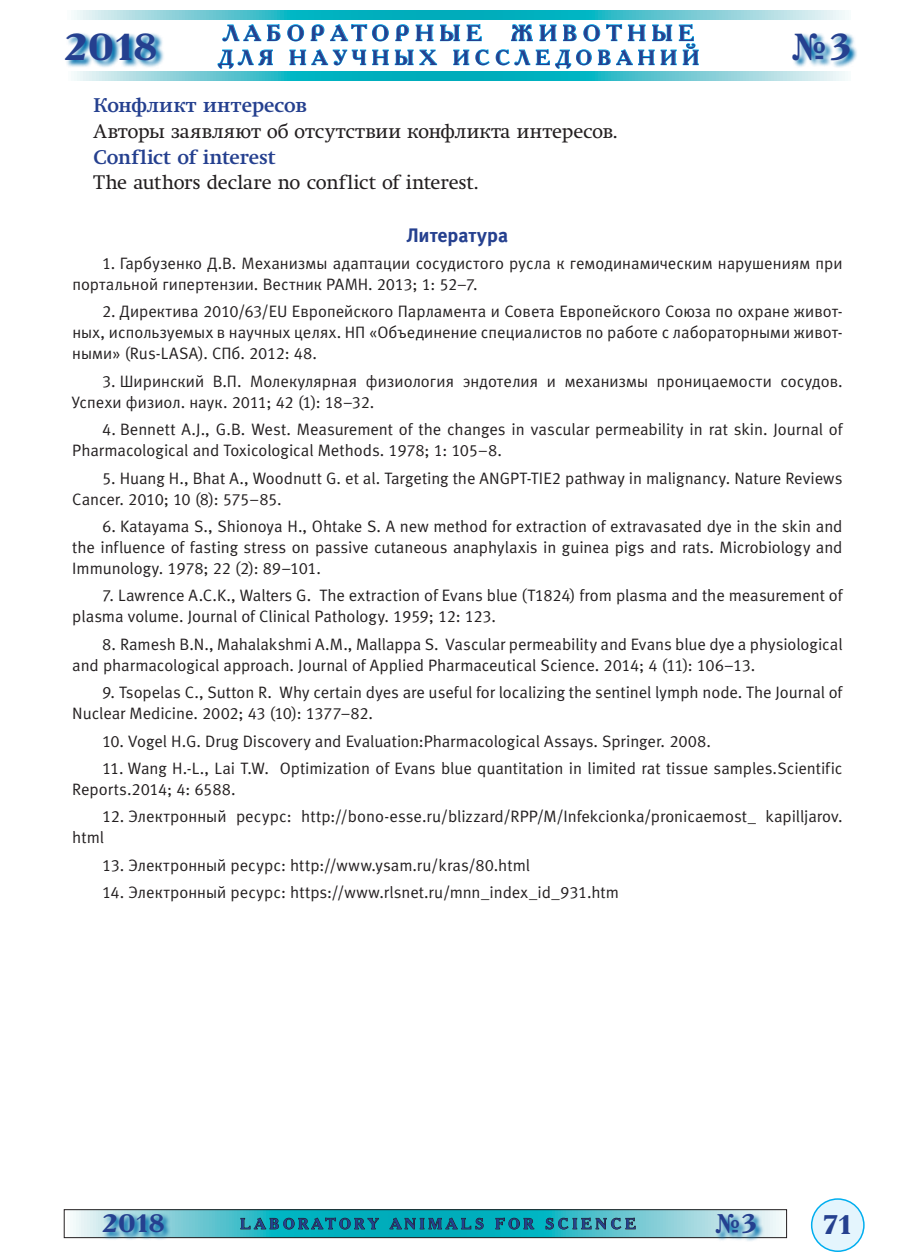
<style>
.page{position:relative;width:915px;height:1255px;background:#fff}
.page>*{position:absolute;margin:0;border:0;box-sizing:border-box;transform-origin:0 0}
.t1{font:700 37.5px "Academy C";color:#25408f;scale:1.25 1}
.t2{font:700 37.5px "Academy C";color:#25408f;scale:.9 1}
.t3{font:700 27px "Academy C";color:#25408f;scale:.9 1}
.t4{font:700 27px "Academy C";color:#25408f;scale:1.25 1}
.t5{font:700 25.2px "Academy C";color:#25408f;scale:1.25 1}
.t6{font:700 22.5px "Academy C";letter-spacing:.25em;color:#25408f}
.t7{font:700 21px "Academy C";letter-spacing:.25em;color:#25408f}
.t8{font:19.5px "Swift C";letter-spacing:.01em;color:#231f20}
.t9{font:700 19.5px "Swift C";letter-spacing:.005em;color:#25408f}
.t10{font:700 19.5px "Meta C";color:#25408f}
.t11{font:16.5px/21px "Meta C";color:#231f20}
.t12{font:700 15px "Academy C";letter-spacing:.25em;color:#25408f}
</style>
<div class="page">
<svg style="left:74px;top:10px;width:775px;height:9px;background:#53c5cf"></svg>
<svg style="left:74px;top:71px;width:774px;height:9px;background:#53c5cf"></svg>
<svg style="left:222px;top:24px;width:59px;height:18px"></svg>
<svg style="left:217px;top:49px;width:56px;height:20px"></svg>
<svg style="left:287px;top:24px;width:411px;height:45px"></svg>
<svg style="left:66px;top:33px;width:98px;height:34px"></svg>
<svg style="left:794px;top:33px;width:63px;height:35px"></svg>
<div style="left:811px;top:1198px;width:52px;height:53px;background:#e4f5fd;border-radius:50%"></div>
<div style="left:810px;top:1198px;width:54px;height:53px;border:2px solid #00aeef;border-radius:50%"></div>
<svg style="left:73px;top:1211px;width:711px;height:24px;background:#57c5d0"></svg>
<div style="left:64px;top:1209px;width:722px;height:28px;border:1px solid #231f20"></div>
<svg style="left:240px;top:1217px;width:139px;height:13px;background:#10858f"></svg>
<svg style="left:389px;top:1215px;width:95px;height:15px"></svg>
<svg style="left:495px;top:1217px;width:39px;height:12px"></svg>
<svg style="left:545px;top:1216px;width:90px;height:13px"></svg>
<svg style="left:102px;top:1212px;width:70px;height:28px;background:#7cb9ce"></svg>
<svg style="left:715px;top:1212px;width:49px;height:29px"></svg>
<h3 class="t6" style="left:223px;top:18px;width:261px">ЛАБОРАТОРНЫЕ</h3>
<h3 class="t6" style="left:510px;top:18px;width:185px">ЖИВОТНЫЕ</h3>
<h1 class="t1" style="left:64px;top:22px;width:76px">2018</h1>
<p class="t7" style="left:218px;top:44px;width:482px">ДЛЯ НАУЧНЫХ ИССЛЕДОВАНИЙ</p>
<h1 class="t2" style="left:789px;top:22px;width:69px">№3</h1>
<p class="t9" style="left:94px;top:94px;width:214px">Конфликт интересов</p>
<p class="t8" style="left:94px;top:120px;width:525px">Авторы заявляют об отсутствии конфликта интересов.</p>
<p class="t9" style="left:94px;top:145px;width:183px">Conflict of interest</p>
<p class="t8" style="left:94px;top:171px;width:386px">The authors declare no conflict of interest.</p>
<p class="t10" style="left:406px;top:223px;width:103px">Литература</p>
<p class="t11" style="left:72px;top:253px;width:771px;text-indent:30px">1. Гарбузенко Д.В. Механизмы адаптации сосудистого русла к гемодинамическим нарушениям при портальной гипертензии. Вестник РАМН. 2013; 1: 52–7.</p>
<p class="t11" style="left:72px;top:301px;width:771px;text-align:justify;text-indent:30px">2. Директива 2010/63/EU Европейского Парламента и Совета Европейского Союза по охране живот&shy;ных, используемых в научных целях. НП «Объединение специалистов по работе с лабораторными живот&shy;ными» (Rus-LASA). СПб. 2012: 48.</p>
<p class="t11" style="left:72px;top:370px;width:771px;text-indent:30px">3. Ширинский В.П. Молекулярная физиология эндотелия и механизмы проницаемости сосудов.<br>Успехи физиол. наук. 2011; 42 (1): 18–32.</p>
<p class="t11" style="left:72px;top:419px;width:771px;text-indent:30px">4. Bennett A.J., G.B. West. Measurement of the changes in vascular permeability in rat skin. Journal of<br>Pharmacological and Toxicological Methods. 1978; 1: 105–8.</p>
<p class="t11" style="left:72px;top:467px;width:771px;text-indent:30px">5. Huang H., Bhat A., Woodnutt G. et al. Targeting the ANGPT-TIE2 pathway in malignancy. Nature Reviews<br>Cancer. 2010; 10 (8): 575–85.</p>
<p class="t11" style="left:72px;top:515px;width:771px;text-align:justify;text-indent:30px">6. Katayama S., Shionoya H., Ohtake S. A new method for extraction of extravasated dye in the skin and the influence of fasting stress on passive cutaneous anaphylaxis in guinea pigs and rats. Microbiology and Immunology. 1978; 22 (2): 89–101.</p>
<p class="t11" style="left:72px;top:585px;width:771px;text-indent:30px">7. Lawrence A.C.K., Walters G. The extraction of Evans blue (T1824) from plasma and the measurement of plasma volume. Journal of Clinical Pathology. 1959; 12: 123.</p>
<p class="t11" style="left:72px;top:633px;width:771px;text-indent:30px">8. Ramesh B.N., Mahalakshmi A.M., Mallappa S. Vascular permeability and Evans blue dye a physiological and pharmacological approach. Journal of Applied Pharmaceutical Science. 2014; 4 (11): 106–13.</p>
<p class="t11" style="left:72px;top:682px;width:771px;text-indent:30px">9. Tsopelas C., Sutton R. Why certain dyes are useful for localizing the sentinel lymph node. The Journal of<br>Nuclear Medicine. 2002; 43 (10): 1377–82.</p>
<p class="t11" style="left:102px;top:730px;width:610px">10. Vogel H.G. Drug Discovery and Evaluation:Pharmacological Assays. Springer. 2008.</p>
<p class="t11" style="left:72px;top:757px;width:771px;text-indent:30px">11. Wang H.-L., Lai T.W. Optimization of Evans blue quantitation in limited rat tissue samples.Scientific<br>Reports.2014; 4: 6588.</p>
<p class="t11" style="left:72px;top:806px;width:771px;text-indent:30px">12. Электронный ресурс: http://bono-esse.ru/blizzard/RPP/M/Infekcionka/pronicaemost_ kapilljarov. html</p>
<p class="t11" style="left:102px;top:854px;width:429px">13. Электронный ресурс: http://www.ysam.ru/kras/80.html</p>
<p class="t11" style="left:102px;top:882px;width:518px">14. Электронный ресурс: https://www.rlsnet.ru/mnn_index_id_931.htm</p>
<h3 class="t5" style="left:102px;top:1206px;width:52px">2018</h3>
<p class="t12" style="left:240px;top:1213px;width:397px">LABORATORY ANIMALS FOR SCIENCE</p>
<h2 class="t3" style="left:713px;top:1205px;width:49px">№3</h2>
<h2 class="t4" style="left:822px;top:1206px;width:25px">71</h2>
</div>
